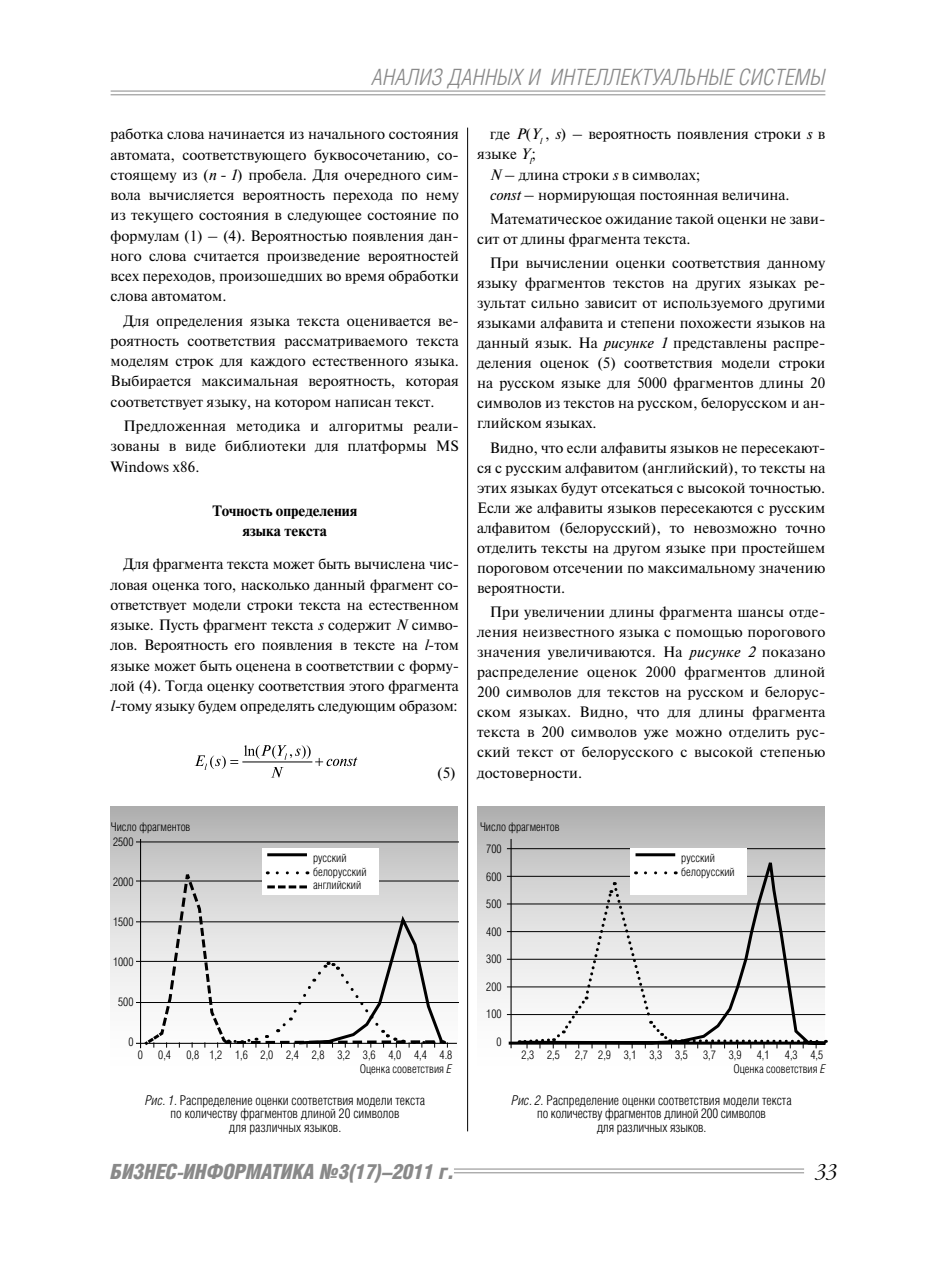
<style>
.page{position:relative;width:936px;height:1276px;background:#fff}
.page>*{position:absolute;margin:0;border:0;box-sizing:border-box;transform-origin:0 0}
.t1{font:italic 300 22.5px "Helios Cond";letter-spacing:.01em;color:#898989}
.t2{font:italic 900 21px "Helios Cond";letter-spacing:-.01em;color:#898989}
.t3{font:italic 300 19.5px "Garamond C";color:#000}
.t4{font:15px/20.1px "Newton C";color:#000;text-align:justify}
.t5{font:700 15px/20.2px "Newton C";color:#000;text-align:center}
.t6{font:300 13.5px/13.5px "Helios Cond";color:#000;text-align:center}
.t7{font:300 12px/13.5px "Helios Cond";color:#000}
.s1{font-style:italic}
</style>
<div class="page">
<hr style="left:111px;top:91px;width:714px;height:1px;background:#898989">
<hr style="left:111px;top:94px;width:714px;height:1px;background:#898989">
<hr style="left:454px;top:1168px;width:350px;height:1px;background:#898989">
<hr style="left:454px;top:1172px;width:350px;height:1px;background:#898989">
<hr style="left:467px;top:128px;width:1px;height:1003px;background:#000">
<div style="left:111px;top:806px;width:347px;height:278px;background:linear-gradient(to bottom,#b7b7b7,#fff)"></div>
<div style="left:477px;top:806px;width:347px;height:278px;background:linear-gradient(to bottom,#bababa,#fff)"></div>
<hr style="left:243px;top:761px;width:69px;height:1px;background:#000">
<svg style="left:194px;top:755px;width:44px;height:15px"></svg>
<svg style="left:244px;top:745px;width:113px;height:32px"></svg>
<hr style="left:140px;top:839px;width:1px;height:209px;background:#000">
<hr style="left:136px;top:1042px;width:321px;height:2px;background:#000">
<hr style="left:136px;top:1002px;width:323px;height:1px;background:#000">
<hr style="left:136px;top:961px;width:323px;height:1px;background:#000">
<hr style="left:136px;top:921px;width:323px;height:1px;background:#000">
<hr style="left:136px;top:880px;width:323px;height:1px;background:#000">
<hr style="left:136px;top:841px;width:323px;height:1px;background:#000">
<div style="left:262px;top:848px;width:116px;height:47px;background:#fff"></div>
<hr style="left:267px;top:853px;width:40px;height:3px;background:#000">
<svg style="left:141px;top:862px;width:307px;height:186px"></svg>
<hr style="left:510px;top:839px;width:1px;height:209px;background:#000">
<svg style="left:505px;top:848px;width:323px;height:198px"></svg>
<hr style="left:507px;top:1014px;width:318px;height:1px;background:#000">
<hr style="left:507px;top:986px;width:318px;height:1px;background:#000">
<hr style="left:507px;top:959px;width:318px;height:1px;background:#000">
<hr style="left:507px;top:931px;width:318px;height:1px;background:#000">
<hr style="left:507px;top:903px;width:318px;height:1px;background:#000">
<hr style="left:507px;top:876px;width:318px;height:1px;background:#000">
<hr style="left:507px;top:848px;width:318px;height:1px;background:#000">
<div style="left:630px;top:848px;width:116px;height:47px;background:#fff"></div>
<hr style="left:635px;top:853px;width:40px;height:3px;background:#000">
<svg style="left:519px;top:871px;width:307px;height:177px"></svg>
<h1 class="t1" style="left:372px;top:69px;width:454px">АНАЛИЗ ДАННЫХ И ИНТЕЛЛЕКТУАЛЬНЫЕ СИСТЕМЫ</h1>
<p class="t4" style="left:111px;top:125px;width:350px">работка слова начинается из начального состояния автомата, соответствующего буквосочетанию, со&shy;стоящему из (<span class="s1">n - 1</span>) пробела. Для очередного сим&shy;вола вычисляется вероятность перехода по нему из текущего состояния в следующее состояние по формулам (1) – (4). Вероятностью появления дан&shy;ного слова считается произведение вероятностей всех переходов, произошедших во время обработки слова автоматом.</p>
<p class="t4" style="left:111px;top:312px;width:350px;text-indent:13px">Для определения языка текста оценивается ве&shy;роятность соответствия рассматриваемого текста моделям строк для каждого естественного языка.<br>Выбирается максимальная вероятность, которая соответствует языку, на котором написан текст.</p>
<p class="t4" style="left:111px;top:417px;width:350px;text-indent:13px">Предложенная методика и алгоритмы реали&shy;зованы в виде библиотеки для платформы MS Windows x86.</p>
<p class="t5" style="left:212px;top:502px;width:146px">Точность определения языка текста</p>
<p class="t4" style="left:111px;top:555px;width:350px;text-indent:13px">Для фрагмента текста может быть вычислена чис&shy;ловая оценка того, насколько данный фрагмент со&shy;ответствует модели строки текста на естественном языке. Пусть фрагмент текста <span class="s1">s</span> содержит <span class="s1">N</span> симво&shy;лов. Вероятность его появления в тексте на <span class="s1">l</span>-том языке может быть оценена в соответствии с форму&shy;лой (4). Тогда оценку соответствия этого фрагмента <span class="s1">l-</span>тому языку будем определять следующим образом:</p>
<p class="t4" style="left:437px;top:763px;width:20px">(5)</p>
<p class="t4" style="left:489px;top:125px;width:337px">где <span class="s1">P</span>(<span class="s1">Y</span><sub>l</sub> , <span class="s1">s</span>) – вероятность появления строки <span class="s1">s</span> в</p>
<p class="t4" style="left:477px;top:145px;width:61px">языке <span class="s1">Y</span><sub>l</sub>;</p>
<p class="t4" style="left:489px;top:165px;width:212px"><span class="s1">N</span> – длина строки <span class="s1">s</span> в символах;</p>
<p class="t4" style="left:489px;top:186px;width:301px"><span class="s1">const</span> – нормирующая постоянная величина.</p>
<p class="t4" style="left:477px;top:210px;width:350px;text-indent:13px">Математическое ожидание такой оценки не зави&shy;сит от длины фрагмента текста.</p>
<p class="t4" style="left:477px;top:254px;width:350px;text-indent:13px">При вычислении оценки соответствия данному языку фрагментов текстов на других языках ре&shy;зультат сильно зависит от используемого другими языками алфавита и степени похожести языков на данный язык. На <span class="s1">рисунке 1</span> представлены распре&shy;деления оценок (5) соответствия модели строки на русском языке для 5000 фрагментов длины 20 символов из текстов на русском, белорусском и ан&shy;глийском языках.</p>
<p class="t4" style="left:477px;top:439px;width:350px;text-indent:13px">Видно, что если алфавиты языков не пересекают&shy;ся с русским алфавитом (английский), то тексты на этих языках будут отсекаться с высокой точностью.<br>Если же алфавиты языков пересекаются с русским алфавитом (белорусский), то невозможно точно отделить тексты на другом языке при простейшем пороговом отсечении по максимальному значению вероятности.</p>
<p class="t4" style="left:477px;top:603px;width:350px;text-indent:13px">При увеличении длины фрагмента шансы отде&shy;ления неизвестного языка с помощью порогового значения увеличиваются. На <span class="s1">рисунке 2</span> показано распределение оценок 2000 фрагментов длиной 200 символов для текстов на русском и белорус&shy;ском языках. Видно, что для длины фрагмента текста в 200 символов уже можно отделить рус&shy;ский текст от белорусского с высокой степенью достоверности.</p>
<p class="t7" style="left:111px;top:821px;width:81px">Число фрагментов</p>
<p class="t7" style="left:480px;top:821px;width:81px">Число фрагментов</p>
<p class="t7" style="left:113px;top:836px;width:22px">2500</p>
<p class="t7" style="left:113px;top:876px;width:22px">2000</p>
<p class="t7" style="left:113px;top:916px;width:22px">1500</p>
<p class="t7" style="left:113px;top:956px;width:22px">1000</p>
<p class="t7" style="left:118px;top:996px;width:17px">500</p>
<p class="t7" style="left:128px;top:1036px;width:7px">0</p>
<p class="t7" style="left:313px;top:852px;width:55px">русский белорусский английский</p>
<p class="t7" style="left:486px;top:843px;width:17px">700</p>
<p class="t7" style="left:486px;top:870px;width:17px">600</p>
<p class="t7" style="left:486px;top:898px;width:17px">500</p>
<p class="t7" style="left:486px;top:926px;width:17px">400</p>
<p class="t7" style="left:486px;top:953px;width:17px">300</p>
<p class="t7" style="left:486px;top:981px;width:17px">200</p>
<p class="t7" style="left:486px;top:1008px;width:17px">100</p>
<p class="t7" style="left:496px;top:1036px;width:7px">0</p>
<p class="t7" style="left:681px;top:852px;width:55px">русский белорусский</p>
<p class="t7" style="left:138px;top:1048px;width:7px">0</p>
<p class="t7" style="left:158px;top:1048px;width:14px">0,4</p>
<p class="t7" style="left:186px;top:1048px;width:267px">0,8 1,2 1,6 2,0 2,4 2,8 3,2 3,6 4,0 4,4 4.8</p>
<p class="t7" style="left:521px;top:1048px;width:40px">2,3 2,5</p>
<p class="t7" style="left:575px;top:1048px;width:114px">2,7 2,9 3,1 3,3 3,5</p>
<p class="t7" style="left:703px;top:1048px;width:40px">3,7 3,9</p>
<p class="t7" style="left:756px;top:1048px;width:14px">4,1</p>
<p class="t7" style="left:784px;top:1048px;width:40px">4,3 4,5</p>
<p class="t7" style="left:360px;top:1063px;width:93px">Оценка сооветствия <span class="s1">Е</span></p>
<p class="t7" style="left:733px;top:1063px;width:93px">Оценка сооветствия <span class="s1">Е</span></p>
<p class="t6" style="left:145px;top:1094px;width:281px"><span class="s1">Рис. 1.</span> Распределение оценки соответствия модели текста по количеству фрагментов длиной 20 символов<br>для различных языков.</p>
<p class="t6" style="left:511px;top:1094px;width:281px"><span class="s1">Рис. 2.</span> Распределение оценки соответствия модели текста по количеству фрагментов длиной 200 символов<br>для различных языков.</p>
<h2 class="t2" style="left:111px;top:1164px;width:345px">БИЗНЕС-ИНФОРМАТИКА №3(17)–2011 г.</h2>
<h3 class="t3" style="left:815px;top:1163px;width:24px">33</h3>
</div>
